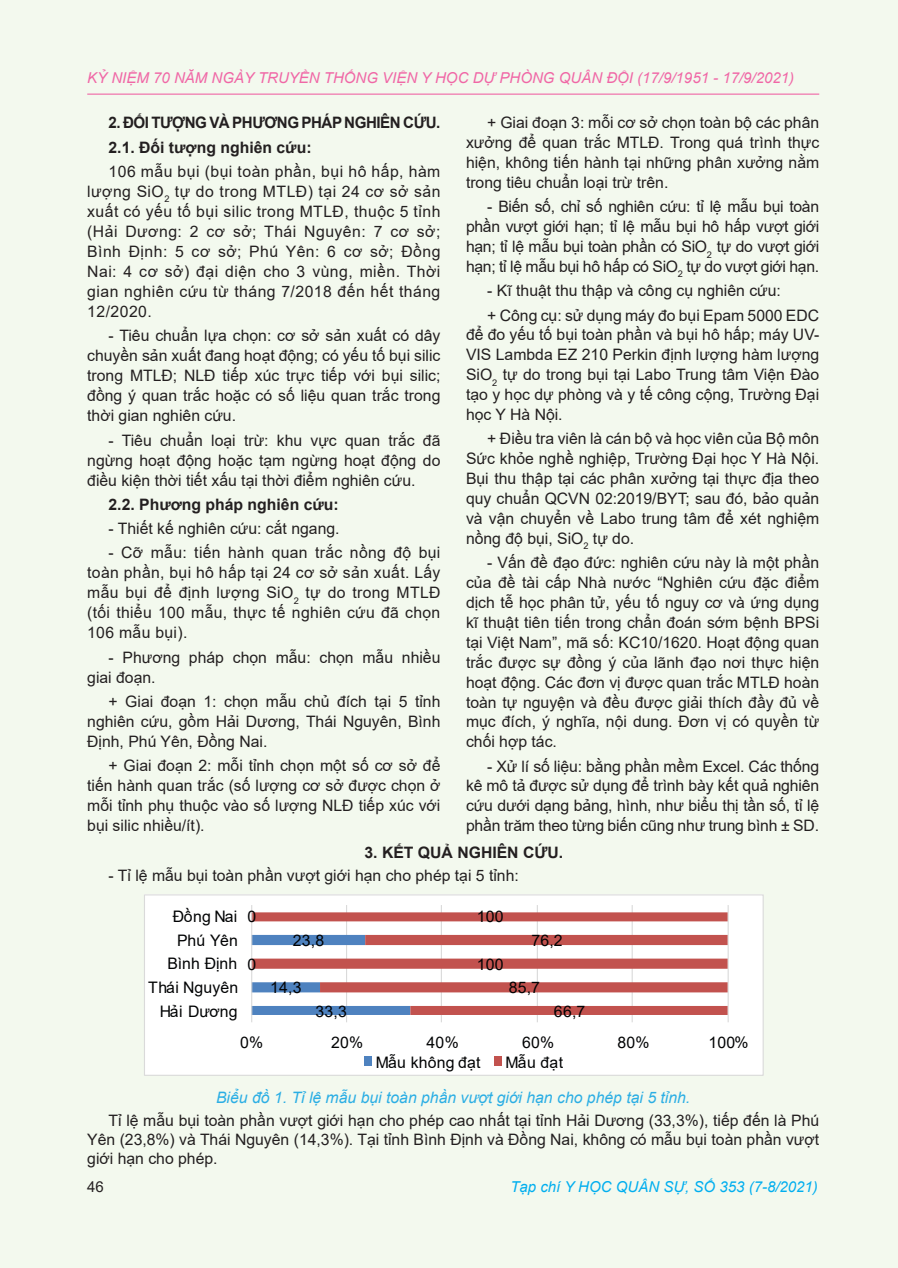
<style>
.page{position:relative;width:898px;height:1268px;background:#fff}
.page>*{position:absolute;margin:0;border:0;box-sizing:border-box;transform-origin:0 0}
.t1{font:15.9px "Arial";letter-spacing:.015em;color:#020304}
.t2{font:15.9px "Arial";letter-spacing:-.01em;color:#020304}
.List_Paragraph_RMSI{font:15.75px/20px "Arial";color:#231f20;text-align:justify}
.t3{font:700 15.75px "Arial";color:#231f20}
.t4{font:italic 15.75px "Arial";color:#2baee4}
.t5{font:700 15.75px "Arial";letter-spacing:-.03em;color:#231f20;scale:.96 1}
.t6{font:italic 15px "Arial";color:#f067a6}
.t7{font:italic 15px "Arial";color:#00aeef}
.t8{font:15px "Arial";color:#231f20}
</style>
<div class="page">
<div style="left:0;top:0;width:897px;height:1267px;background:#f3f9ee"></div>
<div style="left:144px;top:894px;width:618px;height:180px;background:#fff"></div>
<hr style="left:346px;top:904px;width:1px;height:118px;background:#dadada">
<hr style="left:440px;top:904px;width:2px;height:118px;background:#dadada">
<hr style="left:536px;top:904px;width:1px;height:118px;background:#dadada">
<hr style="left:631px;top:904px;width:1px;height:118px;background:#dadada">
<hr style="left:727px;top:904px;width:1px;height:118px;background:#dadada">
<svg style="left:252px;top:912px;width:475px;height:102px"></svg>
<hr style="left:251px;top:904px;width:1px;height:118px;background:#dadada">
<div style="left:364px;top:1056px;width:8px;height:9px;background:#4e82bf"></div>
<div style="left:493px;top:1056px;width:8px;height:9px;background:#c2524e"></div>
<div style="left:144px;top:894px;width:619px;height:181px;border:1px solid #dadada"></div>
<hr style="left:87px;top:94px;width:732px;height:1px;background:#f067a6">
<p class="t6" style="left:87px;top:68px;width:708px">KỶ NIỆM 70 NĂM NGÀY TRUYỀN THỐNG VIỆN Y HỌC DỰ PHÒNG QUÂN ĐỘI (17/9/1951 - 17/9/2021)</p>
<p class="t5" style="left:108px;top:112px;width:347px">2. ĐỐI TƯỢNG VÀ PHƯƠNG PHÁP NGHIÊN CỨU.</p>
<p class="t3" style="left:108px;top:136px;width:204px">2.1. Đối tượng nghiên cứu:</p>
<p class="List_Paragraph_RMSI" style="left:87px;top:161px;width:354px;text-indent:21px">106 mẫu bụi (bụi toàn phần, bụi hô hấp, hàm lượng SiO<sub>2</sub> tự do trong MTLĐ) tại 24 cơ sở sản xuất có yếu tố bụi silic trong MTLĐ, thuộc 5 tỉnh (Hải Dương: 2 cơ sở; Thái Nguyên: 7 cơ sở; Bình Định: 5 cơ sở; Phú Yên: 6 cơ sở; Đồng Nai: 4 cơ sở) đại diện cho 3 vùng, miền. Thời gian nghiên cứu từ tháng 7/2018 đến hết tháng 12/2020.</p>
<p class="List_Paragraph_RMSI" style="left:87px;top:325px;width:354px;text-indent:21px">- Tiêu chuẩn lựa chọn: cơ sở sản xuất có dây chuyền sản xuất đang hoạt động; có yếu tố bụi silic trong MTLĐ; NLĐ tiếp xúc trực tiếp với bụi silic; đồng ý quan trắc hoặc có số liệu quan trắc trong thời gian nghiên cứu.</p>
<p class="List_Paragraph_RMSI" style="left:87px;top:430px;width:354px;text-indent:21px">- Tiêu chuẩn loại trừ: khu vực quan trắc đã ngừng hoạt động hoặc tạm ngừng hoạt động do điều kiện thời tiết xấu tại thời điểm nghiên cứu.</p>
<p class="t3" style="left:108px;top:493px;width:232px">2.2. Phương pháp nghiên cứu:</p>
<p class="List_Paragraph_RMSI" style="left:108px;top:518px;width:232px">- Thiết kế nghiên cứu: cắt ngang.</p>
<p class="List_Paragraph_RMSI" style="left:87px;top:542px;width:354px;text-indent:21px">- Cỡ mẫu: tiến hành quan trắc nồng độ bụi toàn phần, bụi hô hấp tại 24 cơ sở sản xuất. Lấy mẫu bụi để định lượng SiO<sub>2</sub> tự do trong MTLĐ (tối thiểu 100 mẫu, thực tế nghiên cứu đã chọn 106 mẫu bụi).</p>
<p class="List_Paragraph_RMSI" style="left:87px;top:647px;width:354px;text-indent:21px">- Phương pháp chọn mẫu: chọn mẫu nhiều giai đoạn.</p>
<p class="List_Paragraph_RMSI" style="left:87px;top:691px;width:354px;text-indent:21px">+ Giai đoạn 1: chọn mẫu chủ đích tại 5 tỉnh nghiên cứu, gồm Hải Dương, Thái Nguyên, Bình Định, Phú Yên, Đồng Nai.</p>
<p class="List_Paragraph_RMSI" style="left:87px;top:755px;width:354px;text-indent:21px">+ Giai đoạn 2: mỗi tỉnh chọn một số cơ sở để tiến hành quan trắc (số lượng cơ sở được chọn ở mỗi tỉnh phụ thuộc vào số lượng NLĐ tiếp xúc với bụi silic nhiều/ít).</p>
<p class="List_Paragraph_RMSI" style="left:466px;top:113px;width:354px;text-indent:21px">+ Giai đoạn 3: mỗi cơ sở chọn toàn bộ các phân xưởng để quan trắc MTLĐ. Trong quá trình thực hiện, không tiến hành tại những phân xưởng nằm trong tiêu chuẩn loại trừ trên.</p>
<p class="List_Paragraph_RMSI" style="left:466px;top:197px;width:354px;text-indent:21px">- Biến số, chỉ số nghiên cứu: tỉ lệ mẫu bụi toàn phần vượt giới hạn; tỉ lệ mẫu bụi hô hấp vượt giới hạn; tỉ lệ mẫu bụi toàn phần có SiO<sub>2</sub> tự do vượt giới hạn; tỉ lệ mẫu bụi hô hấp có SiO<sub>2</sub> tự do vượt giới hạn.</p>
<p class="List_Paragraph_RMSI" style="left:487px;top:281px;width:295px">- Kĩ thuật thu thập và công cụ nghiên cứu:</p>
<p class="List_Paragraph_RMSI" style="left:466px;top:305px;width:354px;text-indent:21px">+ Công cụ: sử dụng máy đo bụi Epam 5000 EDC để đo yếu tố bụi toàn phần và bụi hô hấp; máy UV-VIS Lambda EZ 210 Perkin định lượng hàm lượng SiO<sub>2</sub> tự do trong bụi tại Labo Trung tâm Viện Đào tạo y học dự phòng và y tế công cộng, Trường Đại học Y Hà Nội.</p>
<p class="List_Paragraph_RMSI" style="left:466px;top:428px;width:354px;text-indent:21px">+ Điều tra viên là cán bộ và học viên của Bộ môn Sức khỏe nghề nghiệp, Trường Đại học Y Hà Nội.<br>Bụi thu thập tại các phân xưởng tại thực địa theo quy chuẩn QCVN 02:2019/BYT; sau đó, bảo quản và vận chuyển về Labo trung tâm để xét nghiệm nồng độ bụi, SiO<sub>2</sub> tự do.</p>
<p class="List_Paragraph_RMSI" style="left:466px;top:552px;width:354px;text-indent:21px">- Vấn đề đạo đức: nghiên cứu này là một phần của đề tài cấp Nhà nước “Nghiên cứu đặc điểm dịch tễ học phân tử, yếu tố nguy cơ và ứng dụng kĩ thuật tiên tiến trong chẩn đoán sớm bệnh BPSi tại Việt Nam”, mã số: KC10/1620. Hoạt động quan trắc được sự đồng ý của lãnh đạo nơi thực hiện hoạt động. Các đơn vị được quan trắc MTLĐ hoàn toàn tự nguyện và đều được giải thích đầy đủ về mục đích, ý nghĩa, nội dung. Đơn vị có quyền từ chối hợp tác.</p>
<p class="List_Paragraph_RMSI" style="left:466px;top:755px;width:354px;text-indent:21px">- Xử lí số liệu: bằng phần mềm Excel. Các thống kê mô tả được sử dụng để trình bày kết quả nghiên cứu dưới dạng bảng, hình, như biểu thị tần số, tỉ lệ phần trăm theo từng biến cũng như trung bình ± SD.</p>
<p class="t3" style="left:364px;top:841px;width:200px">3. KẾT QUẢ NGHIÊN CỨU.</p>
<p class="List_Paragraph_RMSI" style="left:108px;top:865px;width:412px">- Tỉ lệ mẫu bụi toàn phần vượt giới hạn cho phép tại 5 tỉnh:</p>
<p class="t1" style="left:173px;top:905px;width:66px">Đồng Nai</p>
<p class="t1" style="left:247px;top:905px;width:10px">0</p>
<p class="t1" style="left:476px;top:905px;width:28px">100</p>
<p class="t1" style="left:177px;top:929px;width:62px">Phú Yên</p>
<p class="t1" style="left:293px;top:929px;width:33px">23,8</p>
<p class="t1" style="left:531px;top:929px;width:33px">76,2</p>
<p class="t1" style="left:167px;top:952px;width:71px">Bình Định</p>
<p class="t1" style="left:247px;top:953px;width:10px">0</p>
<p class="t1" style="left:476px;top:953px;width:28px">100</p>
<p class="t1" style="left:148px;top:976px;width:92px">Thái Nguyên</p>
<p class="t1" style="left:270px;top:976px;width:33px">14,3</p>
<p class="t1" style="left:508px;top:976px;width:33px">85,7</p>
<p class="t2" style="left:160px;top:999px;width:79px">Hải Dương</p>
<p class="t1" style="left:315px;top:1000px;width:33px">33,3</p>
<p class="t1" style="left:553px;top:1000px;width:33px">66,7</p>
<p class="t1" style="left:240px;top:1030px;width:25px">0%</p>
<p class="t1" style="left:331px;top:1030px;width:34px">20%</p>
<p class="t1" style="left:426px;top:1030px;width:34px">40%</p>
<p class="t1" style="left:522px;top:1030px;width:34px">60%</p>
<p class="t1" style="left:617px;top:1030px;width:34px">80%</p>
<p class="t1" style="left:708px;top:1030px;width:42px">100%</p>
<p class="t1" style="left:375px;top:1050px;width:106px">Mẫu không đạt</p>
<p class="t1" style="left:505px;top:1050px;width:59px">Mẫu đạt</p>
<p class="t4" style="left:216px;top:1087px;width:475px">Biểu đồ 1. Tỉ lệ mẫu bụi toàn phần vượt giới hạn cho phép tại 5 tỉnh.</p>
<p class="List_Paragraph_RMSI" style="left:87px;top:1111px;width:733px;line-height:18.8px;text-indent:21px">Tỉ lệ mẫu bụi toàn phần vượt giới hạn cho phép cao nhất tại tỉnh Hải Dương (33,3%), tiếp đến là Phú Yên (23,8%) và Thái Nguyên (14,3%). Tại tỉnh Bình Định và Đồng Nai, không có mẫu bụi toàn phần vượt giới hạn cho phép.</p>
<p class="t8" style="left:87px;top:1175px;width:18px">46</p>
<p class="t7" style="left:510px;top:1176px;width:309px">Tạp chí Y HỌC QUÂN SỰ, SỐ 353 (7-8/2021)</p>
</div>
